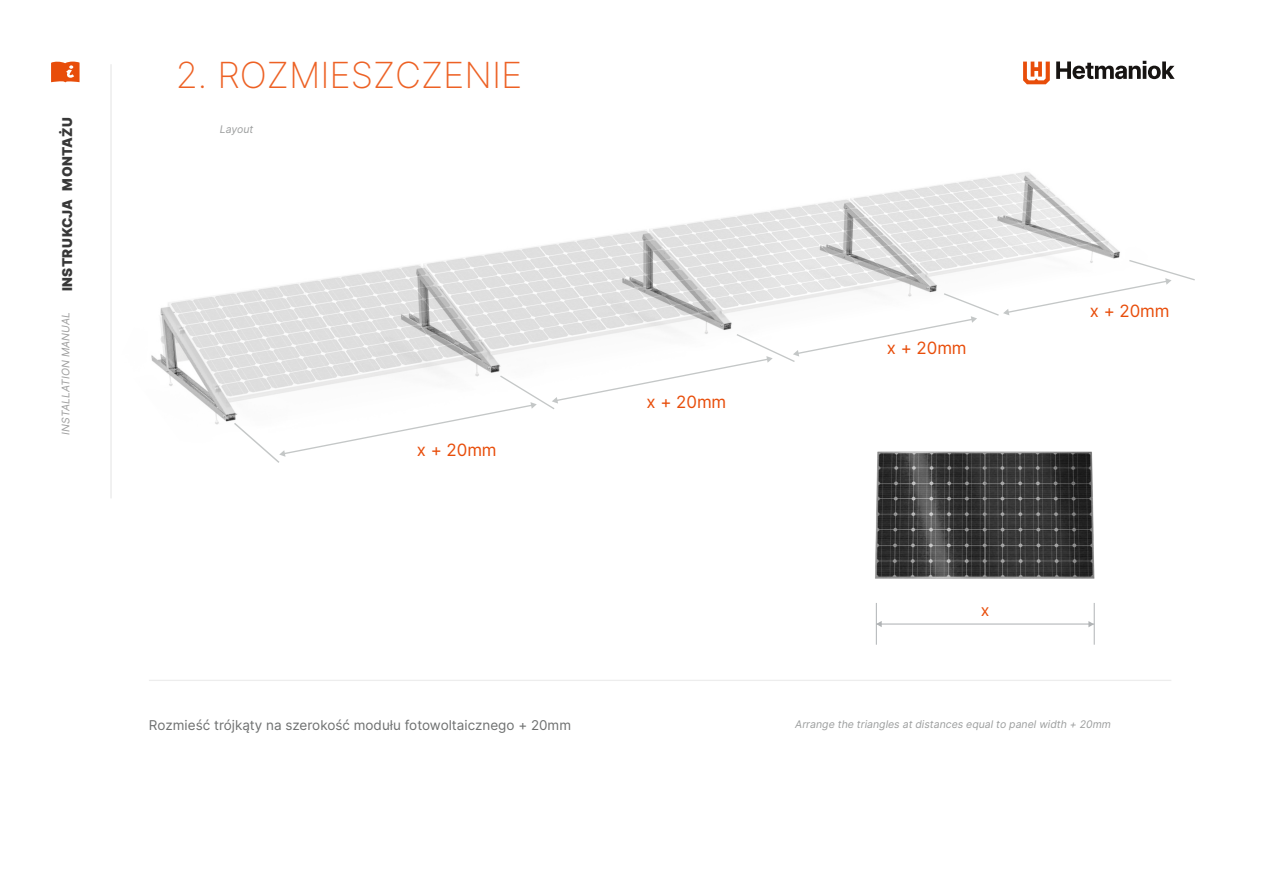
<style>
.page{position:relative;width:1263px;height:893px;background:#fff}
.page>*{position:absolute;margin:0;border:0;box-sizing:border-box;transform-origin:0 0}
.t1{font:200 36px "Inter";color:#ed6124}
.t2{font:16.95px "Inter";color:#e84d0a}
.t3{font:16.05px "Inter";color:#e84d0a}
.t4{font:13.5px "Inter";color:#6e7070}
.t5{font:700 13.5px "Inter";letter-spacing:.04em;color:#383838}
.t6{font:italic 10.5px "Inter";color:#9c9e9e}
.t7{font:italic 10.5px "Inter";color:#9e9e9e}
</style>
<div class="page">
<img style="left:151px;top:172px;width:969px;height:253px">
<svg style="left:1023px;top:62px;width:27px;height:22px"></svg>
<svg style="left:1056px;top:61px;width:119px;height:18px"></svg>
<svg style="left:51px;top:62px;width:29px;height:20px"></svg>
<hr style="left:111px;top:64px;width:1px;height:434px;background:#e3e3e3">
<hr style="left:149px;top:680px;width:1022px;height:1px;background:#ededed">
<svg style="left:232px;top:259px;width:963px;height:204px"></svg>
<img style="left:830px;top:408px;width:308px;height:218px">
<hr style="left:876px;top:603px;width:1px;height:42px;background:#b0b3b5">
<hr style="left:1094px;top:603px;width:1px;height:42px;background:#b0b3b5">
<hr style="left:876px;top:623px;width:218px;height:2px;background:#b0b3b5">
<svg style="left:876px;top:621px;width:6px;height:6px"></svg>
<svg style="left:1088px;top:621px;width:6px;height:6px"></svg>
<p class="t5" style="left:59px;top:291px;width:176px;rotate:-90deg">INSTRUKCJA MONTAŻU</p>
<p class="t7" style="left:59px;top:435px;width:124px;rotate:-90deg">INSTALLATION MANUAL</p>
<h1 class="t1" style="left:176px;top:53px;width:348px">2. ROZMIESZCZENIE</h1>
<p class="t6" style="left:220px;top:123px;width:35px">Layout</p>
<h2 class="t2" style="left:417px;top:439px;width:81px">x + 20mm</h2>
<p class="t4" style="left:149px;top:716px;width:424px">Rozmieść trójkąty na szerokość modułu fotowoltaicznego + 20mm</p>
<h2 class="t2" style="left:646px;top:391px;width:81px">x + 20mm</h2>
<h2 class="t2" style="left:887px;top:338px;width:81px">x + 20mm</h2>
<h2 class="t2" style="left:1090px;top:300px;width:81px">x + 20mm</h2>
<h3 class="t3" style="left:981px;top:600px;width:10px">x</h3>
<p class="t6" style="left:795px;top:718px;width:317px">Arrange the triangles at distances equal to panel width + 20mm</p>
</div>
